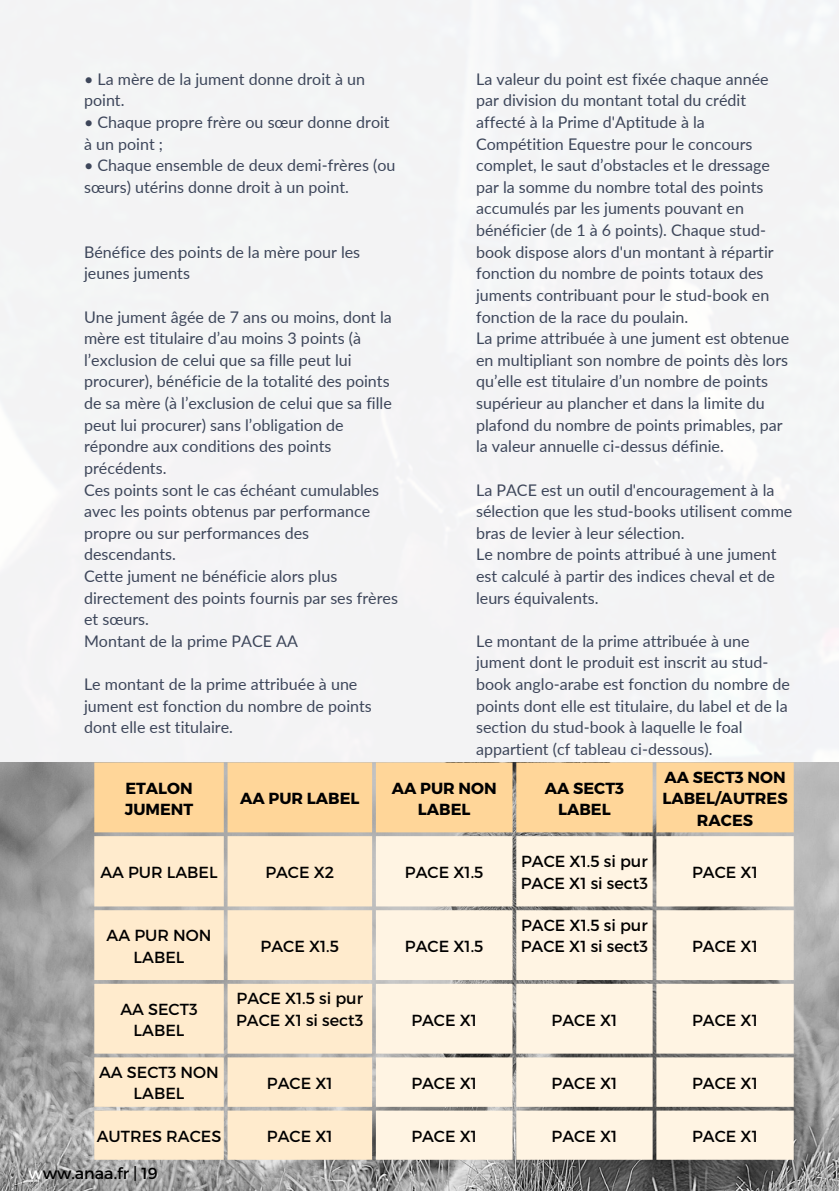
<style>
.page{position:relative;width:839px;height:1191px;background:#fff}
.page>*{position:absolute;margin:0;border:0;box-sizing:border-box;transform-origin:0 0}
.t1{font:16px/21.6px "Lato";color:#3d465a}
.t2{font:16px/21.4px "Montserrat";color:#000}
.t3{font:700 16px/21.4px "Montserrat";color:#000;text-align:center}
.s1{color:#fff}
</style>
<div class="page">
<div style="left:0;top:0;width:838px;height:763px;background:#f3f3f5"></div>
<img style="left:0;top:763px;width:838px;height:428px">
<div style="left:95px;top:763px;width:698px;height:69px;background:#ffd699"></div>
<svg style="left:95px;top:836px;width:277px;height:324px;background:#fae7cb"></svg>
<svg style="left:376px;top:836px;width:417px;height:324px;background:#f6ecdc"></svg>
<p class="t1" style="left:84px;top:68px;width:282px">• La mère de la jument donne droit à un point.</p>
<p class="t1" style="left:84px;top:111px;width:307px">• Chaque propre frère ou sœur donne droit à un point ;</p>
<p class="t1" style="left:84px;top:154px;width:313px">• Chaque ensemble de deux demi-frères (ou sœurs) utérins donne droit à un point.</p>
<p class="t1" style="left:84px;top:241px;width:278px">Bénéfice des points de la mère pour les jeunes juments</p>
<p class="t1" style="left:84px;top:306px;width:315px">Une jument âgée de 7 ans ou moins, dont la mère est titulaire d’au moins 3 points (à l’exclusion de celui que sa fille peut lui procurer), bénéficie de la totalité des points de sa mère (à l’exclusion de celui que sa fille peut lui procurer) sans l’obligation de répondre aux conditions des points précédents.<br>Ces points sont le cas échéant cumulables avec les points obtenus par performance propre ou sur performances des descendants.<br>Cette jument ne bénéficie alors plus directement des points fournis par ses frères et sœurs.<br>Montant de la prime PACE AA</p>
<p class="t1" style="left:84px;top:673px;width:289px">Le montant de la prime attribuée à une jument est fonction du nombre de points dont elle est titulaire.</p>
<p class="t1" style="left:476px;top:68px;width:314px">La valeur du point est fixée chaque année par division du montant total du crédit affecté à la Prime d'Aptitude à la Compétition Equestre pour le concours complet, le saut d’obstacles et le dressage par la somme du nombre total des points accumulés par les juments pouvant en bénéficier (de 1 à 6 points). Chaque stud&shy;book dispose alors d'un montant à répartir fonction du nombre de points totaux des juments contribuant pour le stud-book en fonction de la race du poulain.<br>La prime attribuée à une jument est obtenue en multipliant son nombre de points dès lors qu’elle est titulaire d’un nombre de points supérieur au plancher et dans la limite du plafond du nombre de points primables, par la valeur annuelle ci-dessus définie.</p>
<p class="t1" style="left:476px;top:479px;width:318px">La PACE est un outil d'encouragement à la sélection que les stud-books utilisent comme bras de levier à leur sélection.<br>Le nombre de points attribué à une jument est calculé à partir des indices cheval et de leurs équivalents.</p>
<p class="t1" style="left:476px;top:630px;width:315px">Le montant de la prime attribuée à une jument dont le produit est inscrit au stud&shy;book anglo-arabe est fonction du nombre de points dont elle est titulaire, du label et de la section du stud-book à laquelle le foal appartient (cf tableau ci-dessous).</p>
<p class="t3" style="left:125px;top:777px;width:70px;text-align:left">ETALON<br>JUMENT</p>
<p class="t3" style="left:240px;top:787px;width:121px">AA PUR LABEL</p>
<p class="t3" style="left:392px;top:777px;width:106px">AA PUR NON<br>LABEL</p>
<p class="t3" style="left:544px;top:777px;width:81px">AA SECT3<br>LABEL</p>
<p class="t3" style="left:662px;top:766px;width:127px">AA SECT3 NON<br>LABEL/AUTRES<br>RACES</p>
<p class="t2" style="left:100px;top:861px;width:119px">AA PUR LABEL</p>
<p class="t2" style="left:265px;top:861px;width:70px">PACE X2</p>
<p class="t2" style="left:405px;top:861px;width:80px">PACE X1.5</p>
<p class="t2" style="left:521px;top:850px;width:129px">PACE X1.5 si pur<br>PACE X1 si sect3</p>
<p class="t2" style="left:692px;top:861px;width:67px">PACE X1</p>
<p class="t2" style="left:107px;top:924px;width:106px;text-align:center">AA PUR NON<br>LABEL</p>
<p class="t2" style="left:260px;top:935px;width:80px">PACE X1.5</p>
<p class="t2" style="left:405px;top:935px;width:80px">PACE X1.5</p>
<p class="t2" style="left:521px;top:914px;width:129px">PACE X1.5 si pur<br>PACE X1 si sect3</p>
<p class="t2" style="left:692px;top:935px;width:67px">PACE X1</p>
<p class="t2" style="left:120px;top:998px;width:79px;text-align:center">AA SECT3<br>LABEL</p>
<p class="t2" style="left:236px;top:987px;width:129px">PACE X1.5 si pur<br>PACE X1 si sect3</p>
<p class="t2" style="left:411px;top:1009px;width:67px">PACE X1</p>
<p class="t2" style="left:551px;top:1009px;width:67px">PACE X1</p>
<p class="t2" style="left:692px;top:1009px;width:67px">PACE X1</p>
<p class="t2" style="left:99px;top:1061px;width:121px;text-align:center">AA SECT3 NON<br>LABEL</p>
<p class="t2" style="left:267px;top:1071px;width:67px">PACE X1</p>
<p class="t2" style="left:411px;top:1071px;width:67px">PACE X1</p>
<p class="t2" style="left:551px;top:1071px;width:67px">PACE X1</p>
<p class="t2" style="left:692px;top:1071px;width:67px">PACE X1</p>
<p class="t2" style="left:97px;top:1125px;width:126px">AUTRES RACES</p>
<p class="t2" style="left:267px;top:1125px;width:67px">PACE X1</p>
<p class="t2" style="left:411px;top:1125px;width:67px">PACE X1</p>
<p class="t2" style="left:551px;top:1125px;width:67px">PACE X1</p>
<p class="t2" style="left:692px;top:1125px;width:67px">PACE X1</p>
<p class="t2" style="left:28px;top:1162px;width:131px"><span class="s1">w</span>ww.anaa.fr | 19</p>
</div>
